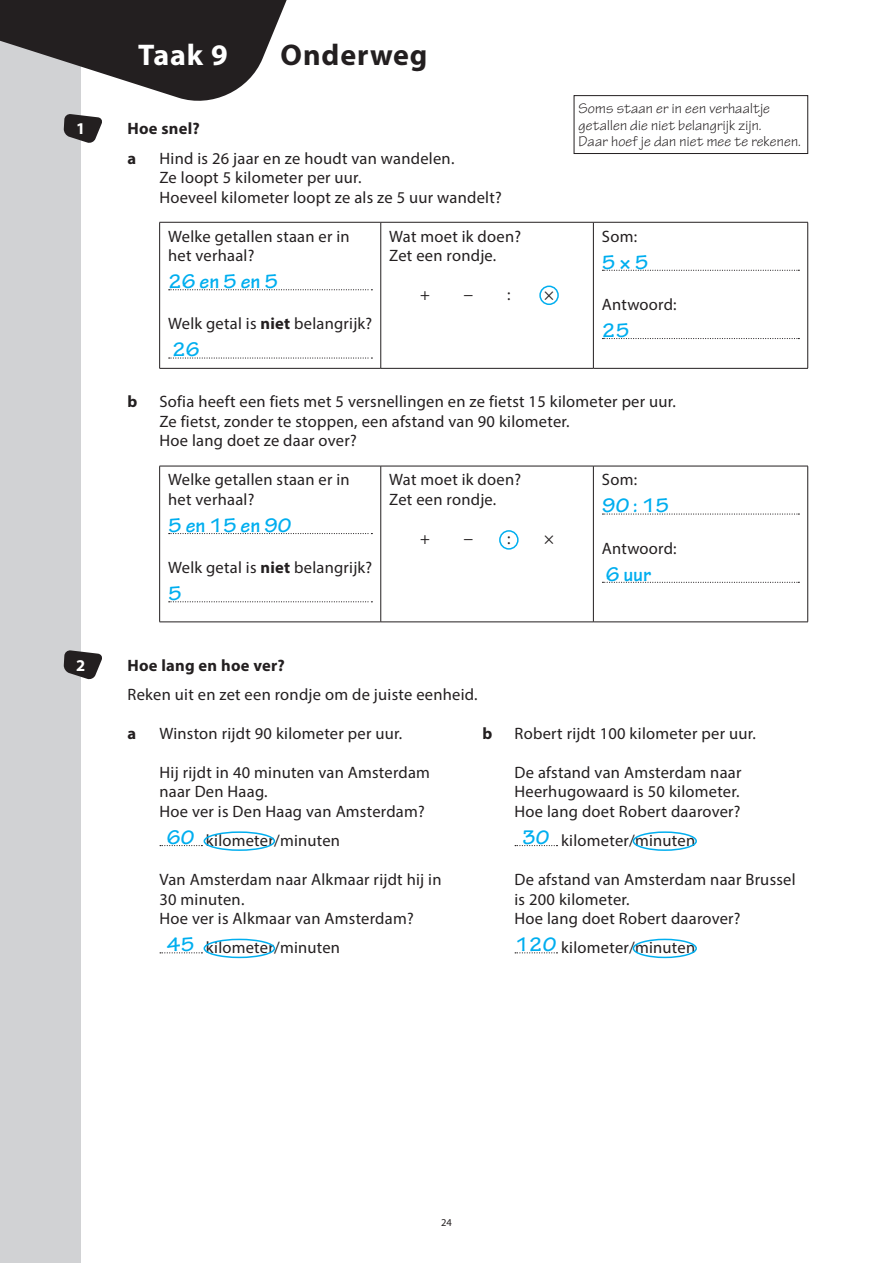
<style>
.page{position:relative;width:893px;height:1263px;background:#fff}
.page>*{position:absolute;margin:0;border:0;box-sizing:border-box;transform-origin:0 0}
.t1{font:700 30px "Myriad Pro";letter-spacing:.03em;color:#231f20}
.t2{font:700 30px "Myriad Pro";color:#fff}
.t3{font:700 21px "Tekton Pro";color:#00aeef}
.t4{font:16.5px/19.5px "Myriad Pro";letter-spacing:.015em;color:#231f20}
.t5{font:700 16.5px/29.2px "Myriad Pro";letter-spacing:.015em;color:#231f20}
.t6{font:700 16.5px "Myriad Pro";color:#fff}
.t7{font:15px/16.5px "Tekton Pro";letter-spacing:.015em;color:#231f20}
.t8{font:10.5px "Myriad Pro";color:#231f20}
.s1{font-weight:700}
</style>
<div class="page">
<div style="left:0;top:0;width:81px;height:1263px;background:#d1d2d4"></div>
<svg style="left:0;top:0;width:287px;height:101px"></svg>
<hr style="left:159px;top:222px;width:222px;height:1px;background:#231f20">
<hr style="left:159px;top:222px;width:1px;height:146px;background:#231f20">
<hr style="left:381px;top:222px;width:212px;height:1px;background:#231f20">
<hr style="left:380px;top:222px;width:1px;height:146px;background:#231f20">
<hr style="left:593px;top:222px;width:215px;height:1px;background:#231f20">
<hr style="left:593px;top:222px;width:1px;height:146px;background:#231f20">
<hr style="left:807px;top:222px;width:1px;height:146px;background:#231f20">
<hr style="left:159px;top:368px;width:222px;height:1px;background:#231f20">
<hr style="left:381px;top:368px;width:212px;height:1px;background:#231f20">
<hr style="left:593px;top:368px;width:215px;height:1px;background:#231f20">
<svg style="left:169px;top:289px;width:203px;height:1px"></svg>
<svg style="left:169px;top:357px;width:203px;height:2px"></svg>
<svg style="left:602px;top:270px;width:197px;height:1px"></svg>
<svg style="left:602px;top:338px;width:197px;height:1px"></svg>
<hr style="left:159px;top:466px;width:222px;height:1px;background:#231f20">
<hr style="left:159px;top:466px;width:1px;height:156px;background:#231f20">
<hr style="left:381px;top:466px;width:212px;height:1px;background:#231f20">
<hr style="left:380px;top:466px;width:1px;height:156px;background:#231f20">
<hr style="left:593px;top:466px;width:215px;height:1px;background:#231f20">
<hr style="left:593px;top:466px;width:1px;height:156px;background:#231f20">
<hr style="left:807px;top:466px;width:1px;height:156px;background:#231f20">
<hr style="left:159px;top:622px;width:222px;height:1px;background:#231f20">
<hr style="left:381px;top:622px;width:212px;height:1px;background:#231f20">
<hr style="left:593px;top:622px;width:215px;height:1px;background:#231f20">
<svg style="left:169px;top:533px;width:203px;height:1px"></svg>
<svg style="left:169px;top:601px;width:203px;height:1px"></svg>
<svg style="left:602px;top:513px;width:197px;height:2px"></svg>
<svg style="left:602px;top:582px;width:197px;height:1px"></svg>
<svg style="left:160px;top:845px;width:42px;height:1px"></svg>
<svg style="left:160px;top:952px;width:42px;height:1px"></svg>
<svg style="left:515px;top:845px;width:42px;height:1px"></svg>
<svg style="left:515px;top:952px;width:42px;height:1px"></svg>
<svg style="left:64px;top:114px;width:38px;height:29px"></svg>
<div style="left:574px;top:95px;width:234px;height:59px;border:1px solid #231f20"></div>
<svg style="left:64px;top:650px;width:38px;height:30px"></svg>
<div style="left:539px;top:286px;width:20px;height:19px;border:2px solid #00aeef;border-radius:50%"></div>
<div style="left:499px;top:530px;width:20px;height:20px;border:2px solid #00aeef;border-radius:50%"></div>
<div style="left:204px;top:831px;width:71px;height:20px;border:2px solid #00aeef;border-radius:50%"></div>
<div style="left:204px;top:939px;width:71px;height:19px;border:2px solid #00aeef;border-radius:50%"></div>
<div style="left:633px;top:831px;width:64px;height:20px;border:2px solid #00aeef;border-radius:50%"></div>
<div style="left:633px;top:939px;width:64px;height:19px;border:2px solid #00aeef;border-radius:50%"></div>
<p class="t6" style="left:76px;top:118px;width:11px">1</p>
<p class="t6" style="left:76px;top:654px;width:11px">2</p>
<h1 class="t2" style="left:138px;top:35px;width:91px">Taak 9</h1>
<h1 class="t1" style="left:281px;top:35px;width:148px">Onderweg</h1>
<p class="t5" style="left:128px;top:114px;width:74px">Hoe snel? a</p>
<p class="t4" style="left:159px;top:148px;width:344px">Hind is 26 jaar en ze houdt van wandelen.<br>Ze loopt 5 kilometer per uur.<br>Hoeveel kilometer loopt ze als ze 5 uur wandelt?</p>
<p class="t4" style="left:168px;top:226px;width:183px">Welke getallen staan er in het verhaal?</p>
<p class="t4" style="left:389px;top:226px;width:133px">Wat moet ik doen?<br>Zet een rondje.</p>
<p class="t4" style="left:420px;top:285px;width:11px">+</p>
<p class="t4" style="left:464px;top:285px;width:11px">−</p>
<p class="t4" style="left:507px;top:285px;width:5px">:</p>
<p class="t4" style="left:544px;top:285px;width:11px">×</p>
<p class="t3" style="left:168px;top:269px;width:111px">26 en 5 en 5</p>
<p class="t4" style="left:168px;top:314px;width:206px">Welk getal is <span class="s1">niet</span> belangrijk?</p>
<p class="t3" style="left:172px;top:337px;width:29px">26</p>
<p class="t7" style="left:578px;top:101px;width:224px">Soms staan er in een verhaaltje getallen die niet belangrijk zijn.<br>Daar hoef je dan niet mee te rekenen.</p>
<p class="t4" style="left:602px;top:226px;width:37px">Som:</p>
<p class="t3" style="left:602px;top:250px;width:48px">5 × 5</p>
<p class="t4" style="left:602px;top:294px;width:76px">Antwoord:</p>
<p class="t3" style="left:602px;top:318px;width:29px">25</p>
<p class="t5" style="left:128px;top:387px;width:11px">b</p>
<p class="t4" style="left:159px;top:392px;width:518px">Sofia heeft een fiets met 5 versnellingen en ze fietst 15 kilometer per uur.<br>Ze fietst, zonder te stoppen, een afstand van 90 kilometer.<br>Hoe lang doet ze daar over?</p>
<p class="t4" style="left:168px;top:470px;width:183px">Welke getallen staan er in het verhaal?</p>
<p class="t4" style="left:389px;top:470px;width:133px">Wat moet ik doen?<br>Zet een rondje.</p>
<p class="t4" style="left:420px;top:528px;width:11px">+</p>
<p class="t4" style="left:464px;top:528px;width:11px">−</p>
<p class="t4" style="left:507px;top:528px;width:5px">:</p>
<p class="t4" style="left:544px;top:528px;width:11px">×</p>
<p class="t4" style="left:602px;top:470px;width:37px">Som:</p>
<p class="t3" style="left:602px;top:493px;width:69px">90 : 15</p>
<p class="t3" style="left:168px;top:513px;width:125px">5 en 15 en 90</p>
<p class="t4" style="left:602px;top:538px;width:76px">Antwoord:</p>
<p class="t4" style="left:168px;top:558px;width:206px">Welk getal is <span class="s1">niet</span> belangrijk?</p>
<p class="t3" style="left:168px;top:581px;width:15px">5</p>
<p class="t3" style="left:606px;top:562px;width:47px">6 uur</p>
<p class="t5" style="left:128px;top:650px;width:159px">Hoe lang en hoe ver?</p>
<p class="t4" style="left:128px;top:684px;width:352px">Reken uit en zet een rondje om de juiste eenheid.</p>
<p class="t5" style="left:128px;top:718px;width:10px">a</p>
<p class="t4" style="left:159px;top:723px;width:244px">Winston rijdt 90 kilometer per uur.</p>
<p class="t4" style="left:159px;top:762px;width:272px">Hij rijdt in 40 minuten van Amsterdam naar Den Haag.<br>Hoe ver is Den Haag van Amsterdam?</p>
<p class="t4" style="left:206px;top:831px;width:136px">kilometer/minuten</p>
<p class="t4" style="left:159px;top:870px;width:284px">Van Amsterdam naar Alkmaar rijdt hij in<br>30 minuten.<br>Hoe ver is Alkmaar van Amsterdam?</p>
<p class="t4" style="left:206px;top:938px;width:136px">kilometer/minuten</p>
<p class="t5" style="left:483px;top:718px;width:11px">b</p>
<p class="t4" style="left:514px;top:723px;width:243px">Robert rijdt 100 kilometer per uur.</p>
<p class="t4" style="left:514px;top:762px;width:228px;text-align:justify">De afstand van Amsterdam naar Heerhugowaard is 50 kilometer.<br>Hoe lang doet Robert daarover?</p>
<p class="t4" style="left:561px;top:831px;width:136px">kilometer/minuten</p>
<p class="t4" style="left:514px;top:870px;width:283px">De afstand van Amsterdam naar Brussel is 200 kilometer.<br>Hoe lang doet Robert daarover?</p>
<p class="t4" style="left:561px;top:938px;width:136px">kilometer/minuten</p>
<p class="t3" style="left:167px;top:825px;width:29px">60</p>
<p class="t3" style="left:522px;top:825px;width:29px">30</p>
<p class="t3" style="left:167px;top:932px;width:29px">45</p>
<p class="t3" style="left:515px;top:932px;width:43px">120</p>
<p class="t8" style="left:441px;top:1216px;width:12px">24</p>
</div>
